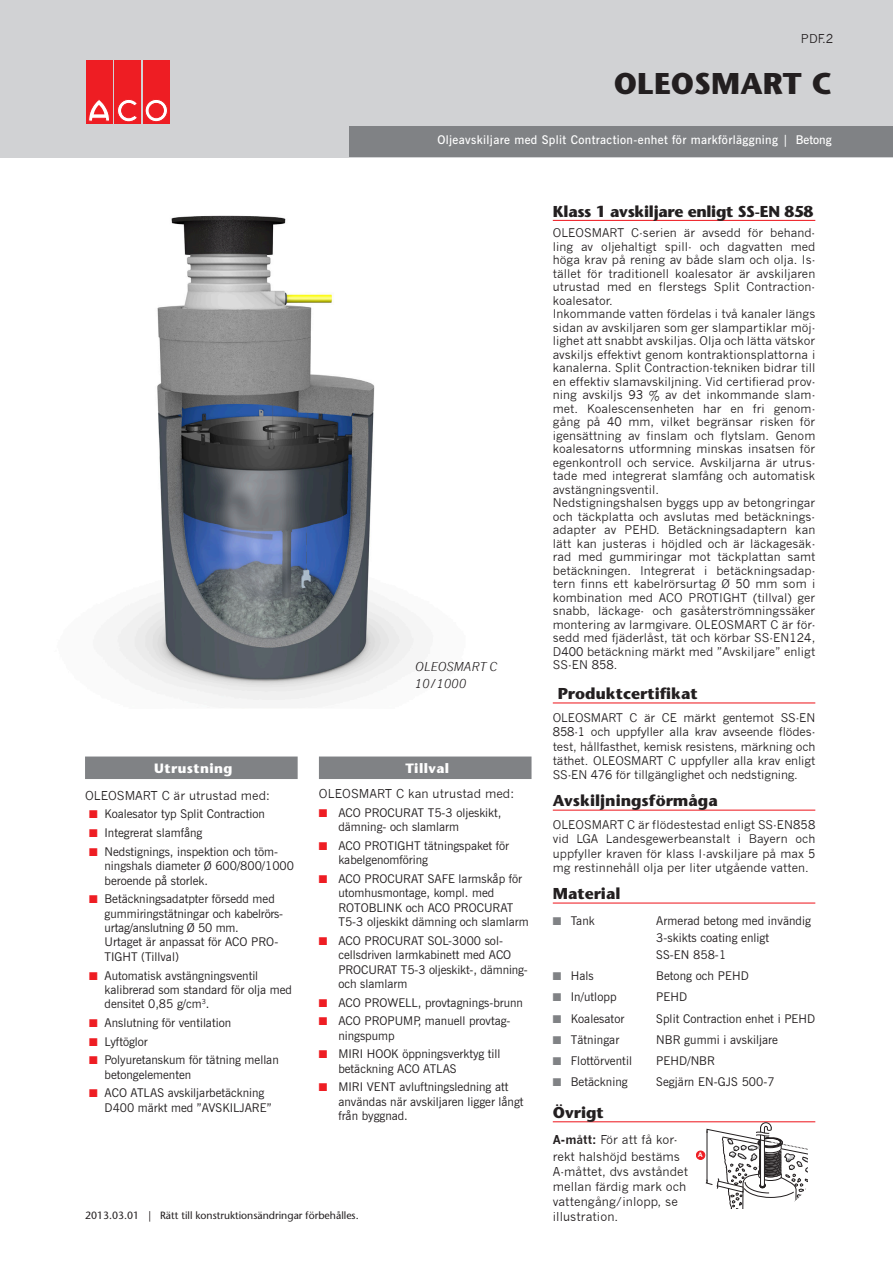
<style>
.page{position:relative;width:893px;height:1263px;background:#fff}
.page>*{position:absolute;margin:0;border:0;box-sizing:border-box;transform-origin:0 0}
.Produkt_Namn_-_höger{font:700 30px "Stone Sans";letter-spacing:.005em;color:#231f20}
.Rubrik_line{font:700 15.75px "Stone Sans";color:#231f20}
.Rubrik_line-2{font:700 15.75px "Stone Sans";letter-spacing:-.02em;color:#231f20}
.Rubrik_Banner_grå{font:700 13.5px "Stone Sans";letter-spacing:.03em;color:#fff}
.t1{font:12px/14.4px "News Gothic BT";color:#231f20}
.Brödtext_-_vänsterst{font:12px/15px "News Gothic";letter-spacing:.005em;color:#231f20}
.Produkt_Namn_-_höger-2{font:600 12px "News Gothic BT";letter-spacing:.03em;color:#fff}
.Brödtext{font:italic 12px "News Gothic";letter-spacing:.005em;color:#231f20}
.Brödtext_-_vänsterst-2{font:11.7px/13.5px "News Gothic";letter-spacing:.005em;color:#231f20;text-align:justify}
.t2{font:10.5px "Stone Sans";color:#231f20}
.t3{font:700 6.6px "Helvetica Neue";color:#fff}
.s1{color:#ee1d23}
.s2{color:#808285}
.s3{font-weight:700}
</style>
<div class="page">
<img style="left:117px;top:215px;width:297px;height:485px">
<div style="left:0;top:0;width:893px;height:157px;background:#d1d2d4"></div>
<div style="left:86px;top:60px;width:26px;height:64px;background:#ee1d23"></div>
<svg style="left:89px;top:100px;width:21px;height:21px"></svg>
<div style="left:114px;top:60px;width:27px;height:64px;background:#ee1d23"></div>
<svg style="left:117px;top:99px;width:20px;height:23px"></svg>
<div style="left:143px;top:60px;width:26px;height:64px;background:#ee1d23"></div>
<svg style="left:145px;top:99px;width:22px;height:23px"></svg>
<div style="left:145px;top:99px;width:23px;height:23px;border:1px solid #ee1d23;border-radius:50%"></div>
<div style="left:149px;top:103px;width:14px;height:15px;background:#ee1d23;border-radius:50%"></div>
<div style="left:149px;top:103px;width:14px;height:15px;border:1px solid #ee1d23;border-radius:50%"></div>
<div style="left:85px;top:756px;width:213px;height:23px;background:#808285"></div>
<hr style="left:553px;top:220px;width:262px;height:1px;background:#ee1d23">
<hr style="left:553px;top:702px;width:262px;height:1px;background:#ee1d23">
<hr style="left:553px;top:810px;width:262px;height:1px;background:#ee1d23">
<hr style="left:553px;top:902px;width:262px;height:1px;background:#ee1d23">
<hr style="left:553px;top:1121px;width:262px;height:1px;background:#ee1d23">
<div style="left:319px;top:756px;width:212px;height:23px;background:#808285"></div>
<div style="left:350px;top:126px;width:543px;height:31px;background:#808285"></div>
<svg style="left:706px;top:1123px;width:102px;height:86px"></svg>
<div style="left:696px;top:1151px;width:9px;height:8px;background:#ee1d23;border-radius:50%"></div>
<div style="left:696px;top:1151px;width:9px;height:8px;border:1px solid #ee1d23;border-radius:50%"></div>
<p class="Brödtext_-_vänsterst" style="left:801px;top:31px;width:34px">PDF.2</p>
<p class="Produkt_Namn_-_höger" style="left:614px;top:66px;width:219px">OLEOSMART C</p>
<p class="Produkt_Namn_-_höger-2" style="left:437px;top:133px;width:396px">Oljeavskiljare med Split Contraction-enhet för markförläggning | Betong</p>
<p class="Brödtext" style="left:415px;top:660px;width:84px">OLEOSMART C</p>
<p class="Brödtext" style="left:415px;top:677px;width:53px">10/1000</p>
<p class="Rubrik_Banner_grå" style="left:154px;top:760px;width:80px">Utrustning</p>
<p class="Brödtext_-_vänsterst" style="left:85px;top:788px;width:186px">OLEOSMART C är utrustad med:</p>
<p class="t1" style="left:89px;top:807px;width:177px"><span class="s1">■</span> Koalesator typ Split Contraction</p>
<p class="t1" style="left:89px;top:825px;width:115px"><span class="s1">■</span> Integrerat slamfång</p>
<p class="t1" style="left:105px;top:844px;width:191px;text-indent:-15px"><span class="s1">■</span> Nedstignings, inspektion och töm&shy;ningshals diameter Ø 600/800/1000 beroende på storlek.</p>
<p class="t1" style="left:105px;top:892px;width:180px;text-indent:-15px"><span class="s1">■</span> Betäckningsadatpter försedd med gummiringstätningar och kabelrörs&shy;urtag/anslutning Ø 50 mm.<br>Urtaget är anpassat för ACO PRO-<br>TIGHT (Tillval)</p>
<p class="t1" style="left:105px;top:968px;width:189px;text-indent:-15px"><span class="s1">■</span> Automatisk avstängningsventil kalibrerad som standard för olja med densitet 0,85 g/cm<sup>3</sup>.</p>
<p class="t1" style="left:89px;top:1015px;width:143px"><span class="s1">■</span> Anslutning för ventilation</p>
<p class="t1" style="left:89px;top:1034px;width:60px"><span class="s1">■</span> Lyftöglor</p>
<p class="t1" style="left:105px;top:1053px;width:176px;text-indent:-15px"><span class="s1">■</span> Polyuretanskum för tätning mellan betongelementen</p>
<p class="t1" style="left:105px;top:1085px;width:168px;line-height:15px;text-indent:-15px"><span class="s1">■</span> ACO ATLAS avskiljarbetäckning<br>D400 märkt med ”AVSKILJARE”</p>
<p class="Rubrik_Banner_grå" style="left:406px;top:760px;width:45px">Tillval</p>
<p class="Brödtext_-_vänsterst" style="left:319px;top:786px;width:197px">OLEOSMART C kan utrustad med:</p>
<p class="t1" style="left:338px;top:805px;width:165px;text-indent:-20px"><span class="s1">■</span> ACO PROCURAT T5-3 oljeskikt, dämning- och slamlarm</p>
<p class="t1" style="left:338px;top:838px;width:172px;text-indent:-20px"><span class="s1">■</span> ACO PROTIGHT tätningspaket för kabelgenomföring</p>
<p class="t1" style="left:338px;top:871px;width:192px;text-indent:-20px"><span class="s1">■</span> ACO PROCURAT SAFE larmskåp för utomhusmontage, kompl. med<br>ROTOBLINK och ACO PROCURAT<br>T5-3 oljeskikt dämning och slamlarm</p>
<p class="t1" style="left:338px;top:933px;width:191px;text-indent:-20px"><span class="s1">■</span> ACO PROCURAT SOL-3000 sol&shy;cellsdriven larmkabinett med ACO<br>PROCURAT T5-3 oljeskikt-, dämning&shy;och slamlarm</p>
<p class="t1" style="left:319px;top:995px;width:206px"><span class="s1">■</span> ACO PROWELL, provtagnings-brunn</p>
<p class="t1" style="left:338px;top:1014px;width:174px;text-indent:-20px"><span class="s1">■</span> ACO PROPUMP, manuell provtag&shy;ningspump</p>
<p class="t1" style="left:338px;top:1047px;width:164px;text-indent:-20px"><span class="s1">■</span> MIRI HOOK öppningsverktyg till betäckning ACO ATLAS</p>
<p class="t1" style="left:338px;top:1080px;width:187px;text-indent:-20px"><span class="s1">■</span> MIRI VENT avluftningsledning att användas när avskiljaren ligger långt från byggnad.</p>
<p class="t2" style="left:85px;top:1209px;width:275px">2013.03.01 | Rätt till konstruktionsändringar förbehålles.</p>
<p class="Rubrik_line-2" style="left:553px;top:202px;width:262px">Klass 1 avskiljare enligt SS-EN 858</p>
<p class="Brödtext_-_vänsterst-2" style="left:553px;top:226px;width:264px">OLEOSMART C-serien är avsedd för behand&shy;ling av oljehaltigt spill- och dagvatten med höga krav på rening av både slam och olja. Is&shy;tället för traditionell koalesator är avskiljaren utrustad med en flerstegs Split Contraction&shy;koalesator.</p>
<p class="Brödtext_-_vänsterst-2" style="left:553px;top:307px;width:264px">Inkommande vatten fördelas i två kanaler längs sidan av avskiljaren som ger slampartiklar möj&shy;lighet att snabbt avskiljas. Olja och lätta vätskor avskiljs effektivt genom kontraktionsplattorna i kanalerna. Split Contraction-tekniken bidrar till</p>
<p class="Brödtext_-_vänsterst-2" style="left:553px;top:375px;width:264px">en effektiv slamavskiljning. Vid certifierad prov&shy;ning avskiljs 93 % av det inkommande slam&shy;met. Koalescensenheten har en fri genom&shy;gång på 40 mm, vilket begränsar risken för igensättning av finslam och flytslam. Genom koalesatorns utformning minskas insatsen för egenkontroll och service. Avskiljarna är utrus&shy;tade med integrerat slamfång och automatisk avstängningsventil.</p>
<p class="Brödtext_-_vänsterst-2" style="left:553px;top:496px;width:264px">Nedstigningshalsen byggs upp av betongringar och täckplatta och avslutas med betäcknings&shy;adapter av PEHD. Betäckningsadaptern kan lätt kan justeras i höjdled och är läckagesäk&shy;rad med gummiringar mot täckplattan samt betäckningen. Integrerat i betäckningsadap&shy;tern finns ett kabelrörsurtag Ø 50 mm som i kombination med ACO PROTIGHT (tillval) ger snabb, läckage- och gasåterströmningssäker montering av larmgivare. OLEOSMART C är för&shy;sedd med fjäderlåst, tät och körbar SS-EN124, D400 betäckning märkt med ”Avskiljare” enligt SS-EN 858.</p>
<p class="Rubrik_line" style="left:558px;top:684px;width:141px">Produktcertifikat</p>
<p class="Brödtext_-_vänsterst-2" style="left:553px;top:711px;width:264px;line-height:14.2px">OLEOSMART C är CE märkt gentemot SS-EN 858-1 och uppfyller alla krav avseende flödes&shy;test, hållfasthet, kemisk resistens, märkning och täthet. OLEOSMART C uppfyller alla krav enligt SS-EN 476 för tillgänglighet och nedstigning.</p>
<p class="Rubrik_line" style="left:553px;top:791px;width:166px">Avskiljningsförmåga</p>
<p class="Brödtext_-_vänsterst-2" style="left:553px;top:818px;width:264px;line-height:14.2px">OLEOSMART C är flödestestad enligt SS-EN858 vid LGA Landesgewerbeanstalt i Bayern och uppfyller kraven för klass I-avskiljare på max 5 mg restinnehåll olja per liter utgående vatten.</p>
<p class="Rubrik_line" style="left:553px;top:884px;width:69px">Material</p>
<p class="t1" style="left:553px;top:913px;width:43px"><span class="s2">■</span> Tank</p>
<p class="t1" style="left:656px;top:912px;width:156px;line-height:17px">Armerad betong med invändig<br>3-skikts coating enligt<br>SS-EN 858-1</p>
<p class="t1" style="left:553px;top:968px;width:43px"><span class="s2">■</span> Hals</p>
<p class="t1" style="left:656px;top:968px;width:94px">Betong och PEHD</p>
<p class="t1" style="left:553px;top:990px;width:65px"><span class="s2">■</span> In/utlopp</p>
<p class="t1" style="left:656px;top:990px;width:32px">PEHD</p>
<p class="t1" style="left:553px;top:1011px;width:73px"><span class="s2">■</span> Koalesator</p>
<p class="t1" style="left:656px;top:1011px;width:161px">Split Contraction enhet i PEHD</p>
<p class="t1" style="left:553px;top:1032px;width:68px"><span class="s2">■</span> Tätningar</p>
<p class="t1" style="left:656px;top:1032px;width:123px">NBR gummi i avskiljare</p>
<p class="t1" style="left:553px;top:1053px;width:81px"><span class="s2">■</span> Flottörventil</p>
<p class="t1" style="left:656px;top:1053px;width:60px">PEHD/NBR</p>
<p class="t1" style="left:553px;top:1075px;width:76px"><span class="s2">■</span> Betäckning</p>
<p class="t1" style="left:656px;top:1075px;width:120px">Segjärn EN-GJS 500-7</p>
<p class="Rubrik_line" style="left:553px;top:1103px;width:53px">Övrigt</p>
<p class="Brödtext_-_vänsterst" style="left:553px;top:1131px;width:129px;line-height:17px"><span class="s3">A-mått:</span> För att få kor&shy;rekt halshöjd bestäms</p>
<p class="Brödtext_-_vänsterst" style="left:553px;top:1164px;width:137px">A-måttet, dvs avståndet mellan färdig mark och vattengång/inlopp, se illustration.</p>
<p class="t3" style="left:698px;top:1151px;width:6px">A</p>
</div>
